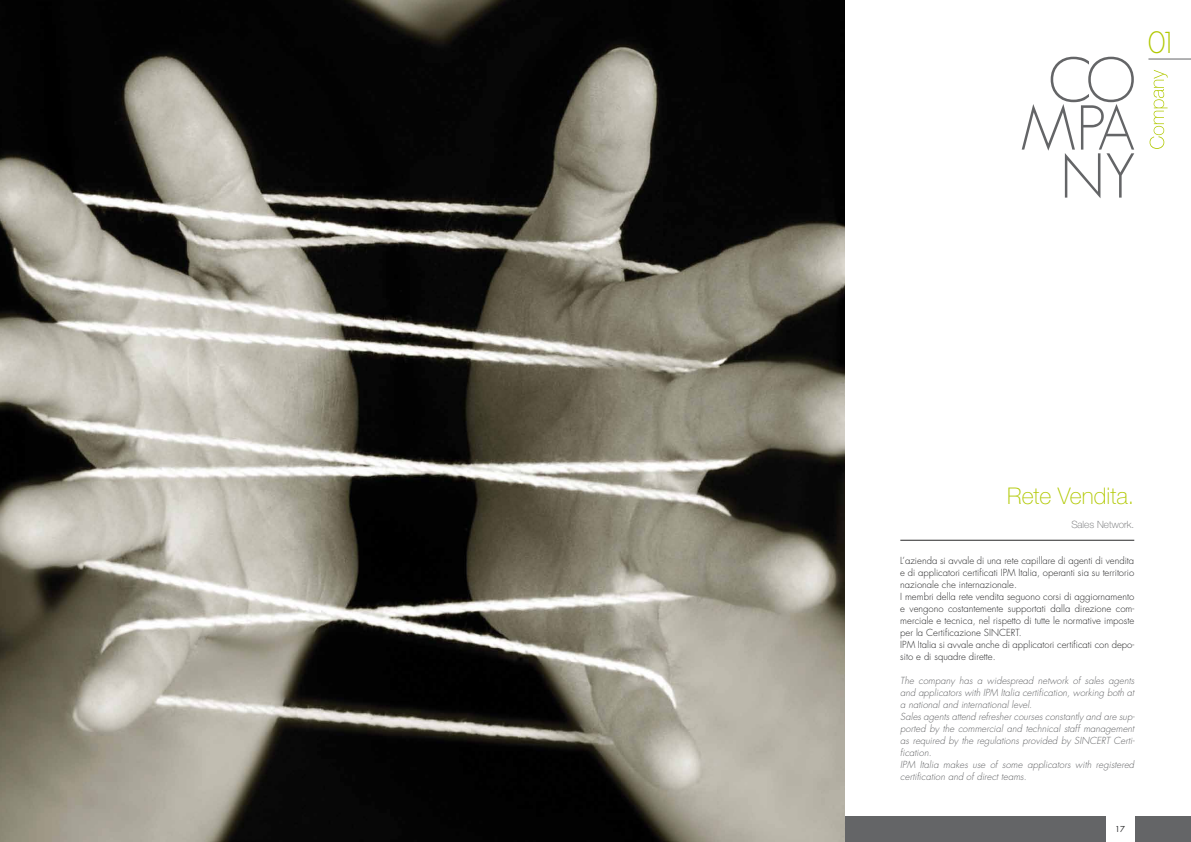
<style>
.page{position:relative;width:1191px;height:842px;background:#fff}
.page>*{position:absolute;margin:0;border:0;box-sizing:border-box;transform-origin:0 0}
.t1{font:300 29.7px "Geosans";color:#b1c800}
.t2{font:100 23px "Helvetica Neue";color:#b1c800}
.t3{font:100 10px "Helvetica Neue";color:#646567}
.t4{font:300 9.5px/12px "Futura";color:#282829}
.t5{font:italic 300 9.5px/12px "Futura";color:#646567}
.t6{font:8px "Futura";color:#282829}
</style>
<div class="page">
<div style="left:595px;top:816px;width:596px;height:26px;background:#646567"></div>
<div style="left:1105px;top:816px;width:29px;height:26px;background:#fff"></div>
<img style="left:0;top:0;width:844px;height:842px">
<hr style="left:1148px;top:59px;width:43px;height:1px;background:#646567">
<svg style="left:1149px;top:70px;width:18px;height:79px"></svg>
<svg style="left:1021px;top:57px;width:113px;height:141px"></svg>
<hr style="left:900px;top:540px;width:234px;height:1px;background:#282829">
<h1 class="t1" style="left:1148px;top:27px;width:29px">01</h1>
<h2 class="t2" style="left:1007px;top:483px;width:129px">Rete Vendita.</h2>
<p class="t3" style="left:1071px;top:519px;width:64px">Sales Network.</p>
<p class="t4" style="left:900px;top:555px;width:235px">L’azienda si avvale di una rete capillare di agenti di vendita e di applicatori certificati IPM Italia, operanti sia su territorio nazionale che internazionale.<br>I membri della rete vendita seguono corsi di aggiornamento e vengono costantemente supportati dalla direzione com&shy;merciale e tecnica, nel rispetto di tutte le normative imposte per la Certificazione SINCERT.<br>IPM Italia si avvale anche di applicatori certificati con depo&shy;sito e di squadre dirette.</p>
<p class="t5" style="left:900px;top:675px;width:235px">The company has a widespread network of sales agents and applicators with IPM Italia certification, working both at a national and international level.<br>Sales agents attend refresher courses constantly and are sup&shy;ported by the commercial and technical staff management as required by the regulations provided by SINCERT Certi&shy;fication.<br>IPM Italia makes use of some applicators with registered certification and of direct teams.</p>
<p class="t6" style="left:1115px;top:824px;width:11px">17</p>
</div>
